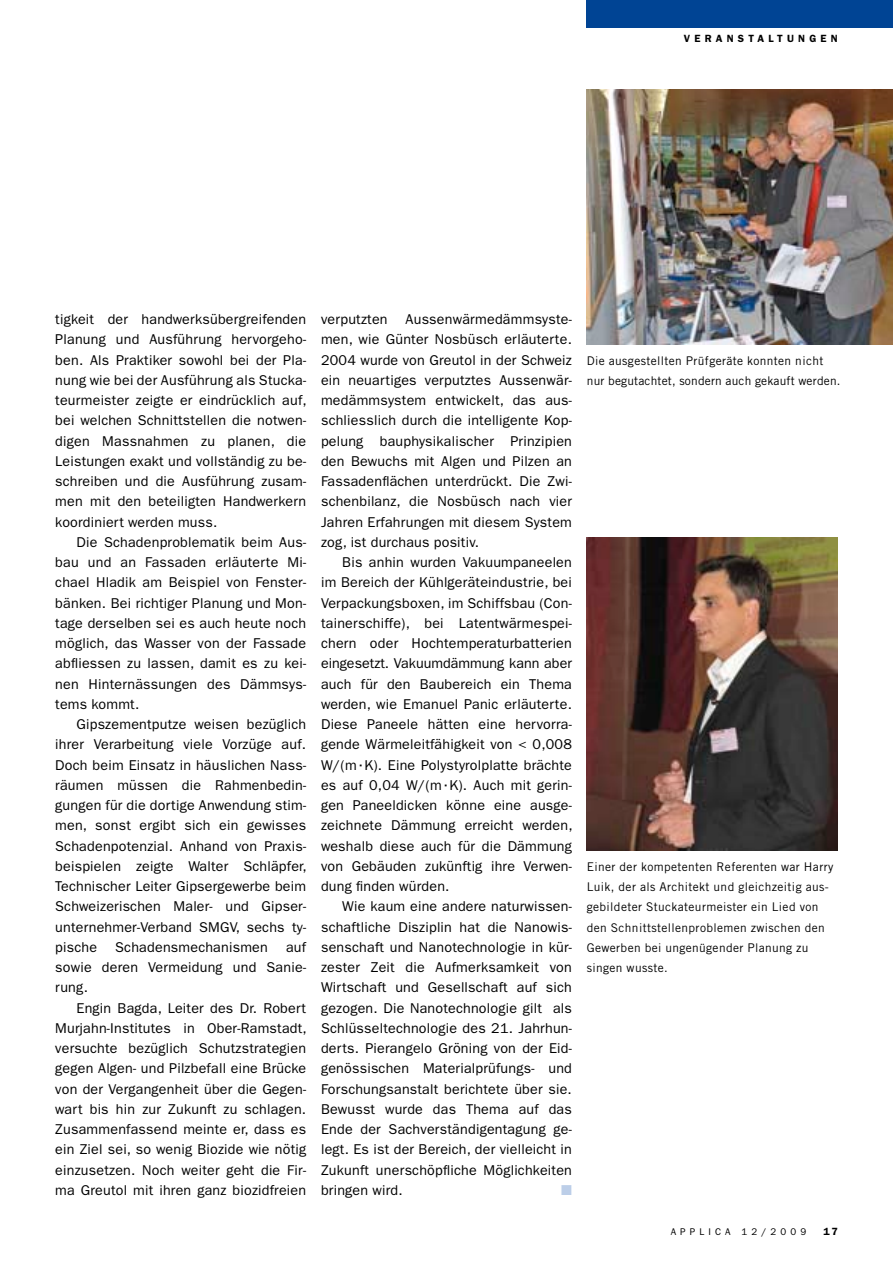
<style>
.page{position:relative;width:893px;height:1263px;background:#fff}
.page>*{position:absolute;margin:0;border:0;box-sizing:border-box;transform-origin:0 0}
.t1{font:14.25px/20.2px "Franklin Gothic";letter-spacing:.015em;color:#000;text-align:justify}
.t2{font:14.25px "Zapf Dingbats";color:#bccee8}
.t3{font:12px/20.2px "Trade Gothic";letter-spacing:.03em;color:#000}
.t4{font:600 10.5px "Franklin Gothic";letter-spacing:.4em;color:#000}
.t5{font:9.75px "Franklin Gothic";letter-spacing:.42em;color:#000}
.s1{font-size:15.75px}
</style>
<div class="page">
<div style="left:587px;top:0;width:306px;height:28px;background:#004494"></div>
<img style="left:587px;top:89px;width:306px;height:255px">
<img style="left:587px;top:537px;width:251px;height:313px">
<p class="t4" style="left:684px;top:32px;width:155px">VERANSTALTUNGEN</p>
<p class="t1" style="left:55px;top:309px;width:253px">tigkeit der handwerksübergreifenden Planung und Ausführung hervorgeho&shy;ben. Als Praktiker sowohl bei der Pla&shy;nung wie bei der Ausführung als Stucka&shy;teurmeister zeigte er eindrücklich auf, bei welchen Schnittstellen die notwen&shy;digen Massnahmen zu planen, die Leistungen exakt und vollständig zu be&shy;schreiben und die Ausführung zusam&shy;men mit den beteiligten Handwerkern koordiniert werden muss.</p>
<p class="t1" style="left:55px;top:532px;width:252px;text-indent:21px">Die Schadenproblematik beim Aus&shy;bau und an Fassaden erläuterte Mi&shy;chael Hladik am Beispiel von Fenster&shy;bänken. Bei richtiger Planung und Mon&shy;tage derselben sei es auch heute noch möglich, das Wasser von der Fassade abfliessen zu lassen, damit es zu kei&shy;nen Hinternässungen des Dämmsys&shy;tems kommt.</p>
<p class="t1" style="left:55px;top:714px;width:253px;text-indent:21px">Gipszementputze weisen bezüglich ihrer Verarbeitung viele Vorzüge auf.<br>Doch beim Einsatz in häuslichen Nass&shy;räumen müssen die Rahmenbedin&shy;gungen für die dortige Anwendung stim&shy;men, sonst ergibt sich ein gewisses Schadenpotenzial. Anhand von Praxis&shy;beispielen zeigte Walter Schläpfer, Technischer Leiter Gipsergewerbe beim Schweizerischen Maler- und Gipser&shy;unternehmer-Verband SMGV, sechs ty&shy;pische</p>
<p class="t1" style="left:55px;top:937px;width:252px;text-indent:231px">auf sowie deren Vermeidung und Sanie&shy;rung.</p>
<p class="t1" style="left:55px;top:998px;width:253px;text-indent:21px">Engin Bagda, Leiter des Dr. Robert Murjahn-I nstitutes in Ober-Ramstadt, versuchte bezüglich Schutzstrategien gegen Algen- und Pilzbefall eine Brücke von der Vergangenheit über die Gegen&shy;wart bis hin zur Zukunft zu schlagen.<br>Zusammenfassend meinte er, dass es ein Ziel sei, so wenig Biozide wie nötig einzusetzen. Noch weiter geht die Fir&shy;ma Greutol mit ihren ganz biozidfreien</p>
<p class="t1" style="left:115px;top:937px;width:154px">Schadensmechanismen</p>
<p class="t1" style="left:321px;top:309px;width:252px;text-indent:85px">Aussenwärmedämmsyste&shy;men, wie Günter Nosbüsch erläuterte.<br>2004 wurde von Greutol in der Schweiz ein neuartiges verputztes Aussenwär&shy;medämmsystem entwickelt, das aus&shy;schliesslich durch die intelligente Kop&shy;pelung bauphysikalischer Prinzipien den Bewuchs mit Algen und Pilzen an Fassadenflächen unterdrückt. Die Zwi&shy;schenbilanz, die Nosbüsch nach vier Jahren Erfahrungen mit diesem System zog, ist durchaus positiv.</p>
<p class="t1" style="left:321px;top:552px;width:253px;text-indent:21px">Bis anhin wurden Vakuumpaneelen im Bereich der Kühlgeräteindustrie, bei Verpackungsboxen, im Schiffsbau (Con&shy;tainerschiffe), bei Latentwärmespei&shy;chern oder Hochtemperaturbatterien eingesetzt. Vakuumdämmung kann aber auch für den Baubereich ein Thema werden, wie Emanuel Panic erläuterte.<br>Diese Paneele hätten eine hervorra&shy;gende Wärmeleitfähigkeit von &lt; 0,008<br>W/(m <span class="s1">·</span>K). Eine Polystyrolplatte brächte es auf 0,04 W/(m <span class="s1">·</span>K). Auch mit gerin&shy;gen -Paneeldicken könne eine ausge&shy;zeichnete Dämmung erreicht werden, weshalb diese auch für die Dämmung von Gebäuden zukünftig ihre Verwen&shy;dung finden würden.</p>
<p class="t1" style="left:321px;top:896px;width:252px;text-indent:21px">Wie kaum eine andere naturwissen&shy;schaftliche Disziplin hat die Nanowis&shy;senschaft und Nanotechnologie in kür&shy;zester Zeit die Aufmerksamkeit von Wirtschaft und Gesellschaft auf sich gezogen. Die Nanotechnologie gilt als Schlüsseltechnologie des 21. Jahrhun&shy;derts. Pierangelo Gröning von der Eid&shy;genössischen Materialprüfungs- und Forschungsanstalt berichtete über sie.<br>Bewusst wurde das Thema auf das Ende der Sachverständigentagung ge&shy;legt. Es ist der Bereich, der vielleicht in Zukunft unerschöpfliche Möglichkeiten bringen wird.</p>
<p class="t1" style="left:321px;top:309px;width:68px">verputzten</p>
<p class="t2" style="left:561px;top:1183px;width:12px">■</p>
<p class="t3" style="left:587px;top:350px;width:255px">Die ausgestellten Prüfgeräte konnten nicht nur begutachtet, sondern auch gekauft werden.</p>
<p class="t3" style="left:587px;top:856px;width:248px">Einer der kompetenten Referenten war Harry Luik, der als Architekt und gleichzeitig aus&shy;gebildeter Stuckateurmeister ein Lied von den Schnittstellenproblemen zwischen den Gewerben bei ungenügender Planung zu singen wusste.</p>
<p class="t5" style="left:671px;top:1226px;width:137px">Applica 12/2009</p>
<p class="t4" style="left:823px;top:1225px;width:16px">17</p>
</div>
